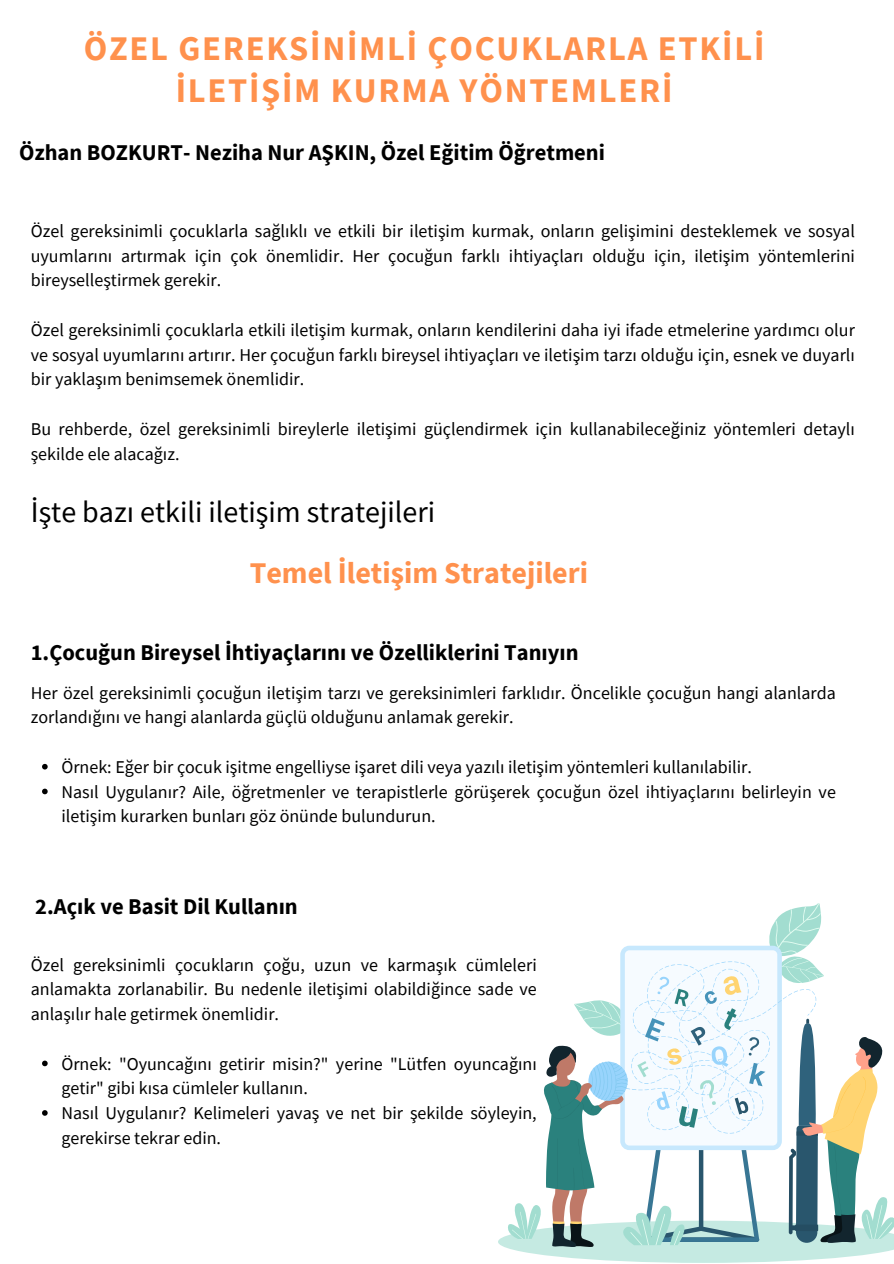
<style>
.page{position:relative;width:894px;height:1264px;background:#fff}
.page>*{position:absolute;margin:0;border:0;box-sizing:border-box;transform-origin:0 0}
.t1{font:700 34.5px/42.8px "Source Sans Pro";letter-spacing:.05em;color:#ff914d;text-align:center}
.t2{font:30px "Source Sans Pro";color:#000}
.t3{font:700 30px "Source Sans Pro";color:#ff914d}
.t4{font:700 22.5px "Source Sans Pro";color:#000}
.t5{font:18px/24.8px "Source Sans Pro";color:#000}
</style>
<div class="page">
<svg style="left:42px;top:764px;width:6px;height:5px"></svg>
<svg style="left:42px;top:788px;width:6px;height:6px"></svg>
<svg style="left:42px;top:1060px;width:6px;height:6px"></svg>
<svg style="left:42px;top:1110px;width:6px;height:5px"></svg>
<svg style="left:498px;top:903px;width:395px;height:359px"></svg>
<h1 class="t1" style="left:84px;top:26px;width:681px">ÖZEL GEREKSİNİMLİ ÇOCUKLARLA ETKİLİ<br>İLETİŞİM KURMA YÖNTEMLERİ</h1>
<p class="t4" style="left:19px;top:138px;width:585px">Özhan BOZKURT- Neziha Nur AŞKIN, Özel Eğitim Öğretmeni</p>
<p class="t5" style="left:31px;top:218px;width:825px">Özel gereksinimli çocuklarla sağlıklı ve etkili bir iletişim kurmak, onların gelişimini desteklemek ve sosyal uyumlarını artırmak için çok önemlidir. Her çocuğun farklı ihtiyaçları olduğu için, iletişim yöntemlerini bireyselleştirmek gerekir.</p>
<p class="t5" style="left:31px;top:317px;width:825px;text-align:justify">Özel gereksinimli çocuklarla etkili iletişim kurmak, onların kendilerini daha iyi ifade etmelerine yardımcı olur ve sosyal uyumlarını artırır. Her çocuğun farklı bireysel ihtiyaçları ve iletişim tarzı olduğu için, esnek ve duyarlı bir yaklaşım benimsemek önemlidir.</p>
<p class="t5" style="left:31px;top:416px;width:825px">Bu rehberde, özel gereksinimli bireylerle iletişimi güçlendirmek için kullanabileceğiniz yöntemleri detaylı şekilde ele alacağız.</p>
<h2 class="t2" style="left:31px;top:492px;width:402px">İşte bazı etkili iletişim stratejileri</h2>
<h2 class="t3" style="left:250px;top:553px;width:336px">Temel İletişim Stratejileri</h2>
<p class="t4" style="left:31px;top:637px;width:549px">1.Çocuğun Bireysel İhtiyaçlarını ve Özelliklerini Tanıyın</p>
<p class="t5" style="left:31px;top:679px;width:806px">Her özel gereksinimli çocuğun iletişim tarzı ve gereksinimleri farklıdır. Öncelikle çocuğun hangi alanlarda zorlandığını ve hangi alanlarda güçlü olduğunu anlamak gerekir.</p>
<p class="t5" style="left:61px;top:754px;width:775px">Örnek: Eğer bir çocuk işitme engelliyse işaret dili veya yazılı iletişim yöntemleri kullanılabilir.<br>Nasıl Uygulanır? Aile, öğretmenler ve terapistlerle görüşerek çocuğun özel ihtiyaçlarını belirleyin ve iletişim kurarken bunları göz önünde bulundurun.</p>
<p class="t4" style="left:35px;top:892px;width:264px">2.Açık ve Basit Dil Kullanın</p>
<p class="t5" style="left:31px;top:951px;width:507px">Özel gereksinimli çocukların çoğu, uzun ve karmaşık cümleleri anlamakta zorlanabilir. Bu nedenle iletişimi olabildiğince sade ve anlaşılır hale getirmek önemlidir.</p>
<p class="t5" style="left:61px;top:1050px;width:477px">Örnek: "Oyuncağını getirir misin?" yerine "Lütfen oyuncağını getir" gibi kısa cümleler kullanın.<br>Nasıl Uygulanır? Kelimeleri yavaş ve net bir şekilde söyleyin, gerekirse tekrar edin.</p>
</div>
